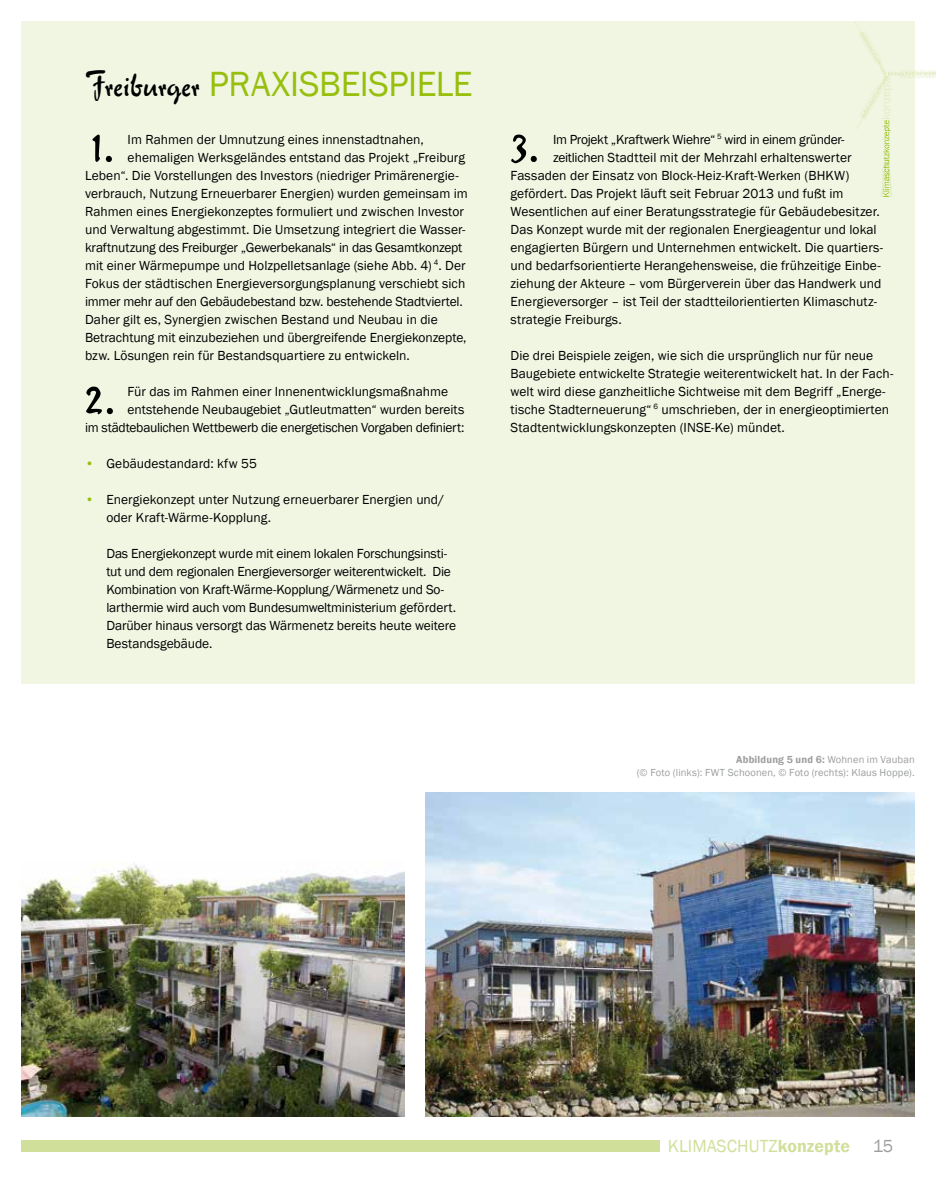
<style>
.page{position:relative;width:936px;height:1191px;background:#fff}
.page>*{position:absolute;margin:0;border:0;box-sizing:border-box;transform-origin:0 0}
.t1{font:54px "Verona Script MF";color:#000}
.t2{font:36px "Franklin Gothic";letter-spacing:-.01em;color:#97bf0d}
.t3{font:18px "Franklin Gothic";letter-spacing:.005em;color:#d0df99}
.t4{font:18px "Franklin Gothic";color:#9c9e9f}
.t5{font:13.5px/18px "Franklin Gothic";color:#000}
.t6{font:13.5px "Franklin Gothic";letter-spacing:-.02em;color:#000}
.t7{font:13.5px "Franklin Gothic";letter-spacing:-.025em;color:#000}
.t8{font:10.5px/12.6px "Franklin Gothic";letter-spacing:.015em;color:#9c9e9f;text-align:right}
.s1{font-family:"Verona Script MF";color:#000}
.s2{color:#97bf0d}
.s3{font-weight:600}
</style>
<div class="page">
<div style="left:21px;top:21px;width:893px;height:663px;background:#f1f6e3"></div>
<div style="left:21px;top:1140px;width:638px;height:12px;background:#d0df99"></div>
<img style="left:425px;top:792px;width:489px;height:324px">
<img style="left:21px;top:862px;width:383px;height:254px">
<svg style="left:855px;top:21px;width:80px;height:176px"></svg>
<h2 class="t2" style="left:85px;top:61px;width:389px"><span class="s1">Freiburger</span> PRAXISBEISPIELE</h2>
<h1 class="t1" style="left:91px;top:114px;width:25px">1.</h1>
<p class="t5" style="left:128px;top:131px;width:298px">Im Rahmen der Umnutzung eines innenstadtnahen,</p>
<p class="t5" style="left:128px;top:149px;width:339px">ehemaligen Werksgeländes entstand das Projekt „Freiburg</p>
<p class="t5" style="left:85px;top:167px;width:375px">Leben“. Die Vorstellungen des Investors (niedriger Primärenergie-</p>
<p class="t5" style="left:85px;top:184px;width:384px">verbrauch, Nutzung Erneuerbarer Energien) wurden gemeinsam im</p>
<p class="t5" style="left:85px;top:202px;width:380px">Rahmen eines Energiekonzeptes formuliert und zwischen Investor</p>
<p class="t5" style="left:85px;top:220px;width:382px">und Verwaltung abgestimmt. Die Umsetzung integriert die Wasser-</p>
<p class="t5" style="left:85px;top:238px;width:379px">kraftnutzung des Freiburger „Gewerbekanals“ in das Gesamtkonzept</p>
<p class="t5" style="left:85px;top:256px;width:382px">mit einer Wärmepumpe und Holzpelletsanlage (siehe Abb. 4) <sup>4</sup>. Der</p>
<p class="t5" style="left:85px;top:275px;width:381px">Fokus der städtischen Energieversorgungsplanung verschiebt sich</p>
<p class="t5" style="left:85px;top:293px;width:379px">immer mehr auf den Gebäudebestand bzw. bestehende Stadtviertel.</p>
<p class="t5" style="left:85px;top:310px;width:354px">Daher gilt es, Synergien zwischen Bestand und Neubau in die</p>
<p class="t5" style="left:85px;top:328px;width:383px">Betrachtung mit einzubeziehen und übergreifende Energiekonzepte,</p>
<p class="t5" style="left:85px;top:346px;width:326px">bzw. Lösungen rein für Bestandsquartiere zu entwickeln.</p>
<h1 class="t1" style="left:85px;top:366px;width:32px">2.</h1>
<p class="t5" style="left:128px;top:383px;width:322px">Für das im Rahmen einer Innenentwicklungsmaßnahme</p>
<p class="t5" style="left:128px;top:401px;width:338px">entstehende Neubaugebiet „Gutleutmatten“ wurden bereits</p>
<p class="t6" style="left:85px;top:419px;width:381px">im städtebaulichen Wettbewerb die energetischen Vorgaben definiert:</p>
<p class="t5" style="left:85px;top:455px;width:173px"><span class="s2">•</span> Gebäudestandard: kfw 55</p>
<p class="t5" style="left:106px;top:491px;width:339px;text-indent:-21px"><span class="s2">•</span> Energiekonzept unter Nutzung erneuerbarer Energien und/ oder Kraft-Wärme-Kopplung.</p>
<p class="t5" style="left:106px;top:545px;width:351px">Das Energiekonzept wurde mit einem lokalen Forschungsinsti&shy;tut und dem regionalen Energieversorger weiterentwickelt. Die Kombination von Kraft-Wärme-Kopplung/Wärmenetz und So&shy;larthermie wird auch vom Bundesumweltministerium gefördert.<br>Darüber hinaus versorgt das Wärmenetz bereits heute weitere Bestandsgebäude.</p>
<h1 class="t1" style="left:510px;top:114px;width:30px">3.</h1>
<p class="t7" style="left:553px;top:131px;width:293px">Im Projekt „Kraftwerk Wiehre“ <sup>5</sup> wird in einem gründer-</p>
<p class="t5" style="left:553px;top:149px;width:300px">zeitlichen Stadtteil mit der Mehrzahl erhaltenswerter</p>
<p class="t5" style="left:510px;top:167px;width:340px">Fassaden der Einsatz von Block-Heiz-Kraft-Werken (BHKW)</p>
<p class="t5" style="left:510px;top:184px;width:334px">gefördert. Das Projekt läuft seit Februar 2013 und fußt im</p>
<p class="t5" style="left:510px;top:202px;width:371px">Wesentlichen auf einer Beratungsstrategie für Gebäudebesitzer.</p>
<p class="t5" style="left:510px;top:220px;width:367px">Das Konzept wurde mit der regionalen Energieagentur und lokal</p>
<p class="t5" style="left:510px;top:238px;width:374px">engagierten Bürgern und Unternehmen entwickelt. Die quartiers-</p>
<p class="t5" style="left:510px;top:256px;width:371px">und bedarfsorientierte Herangehensweise, die frühzeitige Einbe-</p>
<p class="t5" style="left:510px;top:274px;width:372px">ziehung der Akteure – vom Bürgerverein über das Handwerk und</p>
<p class="t5" style="left:510px;top:292px;width:368px">Energieversorger – ist Teil der stadtteilorientierten Klimaschutz-</p>
<p class="t5" style="left:510px;top:310px;width:113px">strategie Freiburgs.</p>
<p class="t5" style="left:510px;top:346px;width:384px">Die drei Beispiele zeigen, wie sich die ursprünglich nur für neue Baugebiete entwickelte Strategie weiterentwickelt hat. In der Fach&shy;welt wird diese ganzheitliche Sichtweise mit dem Begriff „Energe&shy;tische Stadterneuerung“ <sup>6</sup> umschrieben, der in energieoptimierten Stadtentwicklungskonzepten (INSE-Ke) mündet.</p>
<p class="t8" style="left:636px;top:753px;width:279px"><span class="s3">Abbildung 5 und 6:</span> Wohnen im Vauban<br>(© Foto (links): FWT Schoonen, © Foto (rechts): Klaus Hoppe).</p>
<h3 class="t3" style="left:667px;top:1135px;width:183px">KLIMASCHUTZ<span class="s3">konzepte</span></h3>
<h3 class="t4" style="left:872px;top:1135px;width:22px">15</h3>
</div>
